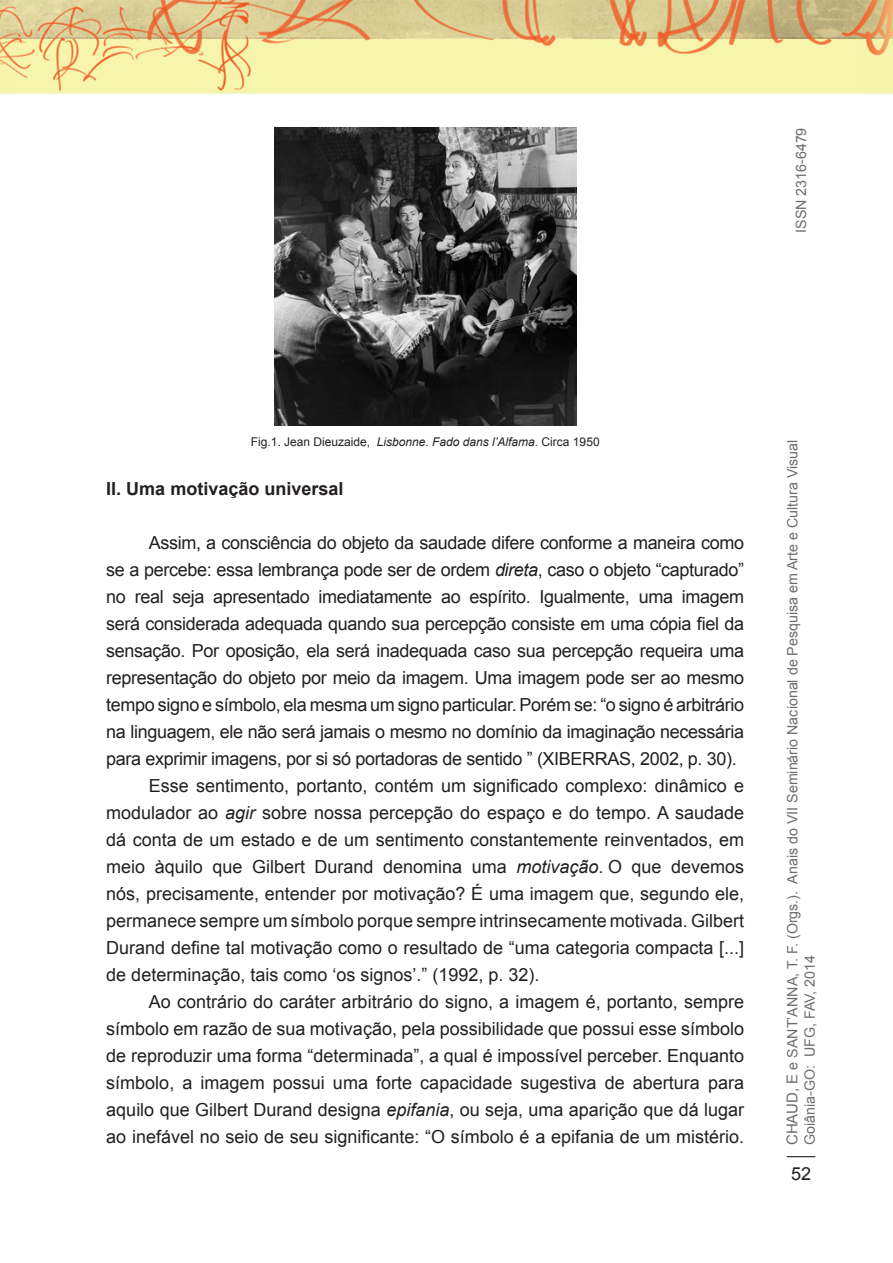
<style>
.page{position:relative;width:893px;height:1263px;background:#fff}
.page>*{position:absolute;margin:0;border:0;box-sizing:border-box;transform-origin:0 0}
.Paragrafo{font:18px/27px "Arial";color:#231f20;text-align:justify}
.Subtítulo{font:700 18px "Arial";color:#231f20}
.t1{font:14.25px/17.1px "Arial";color:#6c6d70}
.Legenda_Figura{font:12px "Arial";color:#231f20}
.s1{font-style:italic}
.s2{font-size:15px}
</style>
<div class="page">
<svg style="left:787px;top:1156px;width:28px;height:1px"></svg>
<img style="left:0;top:0;width:893px;height:94px">
<img style="left:274px;top:128px;width:302px;height:297px">
<p class="t1" style="left:793px;top:233px;width:107px;rotate:-90deg">ISSN 2316-6479</p>
<p class="Legenda_Figura" style="left:251px;top:434px;width:350px">Fig.1. Jean Dieuzaide, <span class="s1">Lisbonne</span>. <span class="s1">Fado dans l’Alfama</span>. Circa 1950</p>
<p class="Subtítulo" style="left:106px;top:476px;width:239px">II. Uma motivação universal</p>
<p class="Paragrafo" style="left:106px;top:529px;width:639px;text-indent:43px">Assim, a consciência do objeto da saudade difere conforme a maneira como se a percebe: essa lembrança pode ser de ordem <span class="s1">direta</span>, caso o objeto “capturado” no real seja apresentado imediatamente ao espírito. Igualmente, uma imagem será considerada adequada quando sua percepção consiste em uma cópia fiel da sensação. Por oposição, ela será inadequada caso sua percepção requeira uma representação do objeto por meio da imagem. Uma imagem pode ser ao mesmo tempo signo e símbolo, ela mesma um signo particular. Porém se: “o signo é arbitrário na linguagem, ele não será jamais o mesmo no domínio da imaginação necessária para exprimir imagens, por si só portadoras de sentido ” (XIBERRAS, 2002, p. 30).</p>
<p class="Paragrafo" style="left:106px;top:772px;width:639px;text-indent:43px">Esse sentimento, portanto, contém um significado complexo: dinâmico e modulador ao <span class="s1">agir</span> sobre nossa percepção do espaço e do tempo. A saudade dá conta de um estado e de um sentimento constantemente reinventados, em meio àquilo que Gilbert Durand denomina uma <span class="s1">motivação</span>. O que devemos nós, precisamente, entender por motivação? É uma imagem que, segundo ele, permanece sempre um símbolo porque sempre intrinsecamente motivada. Gilbert Durand define tal motivação como o resultado de “uma categoria compacta [...] de determinação, tais como ‘os signos’.” (1992, p. 32).</p>
<p class="Paragrafo" style="left:106px;top:988px;width:639px;text-indent:43px">Ao contrário do caráter arbitrário do signo, a imagem é, portanto, sempre símbolo em razão de sua motivação, pela possibilidade que possui esse símbolo de reproduzir uma forma “determinada”, a qual é impossível perceber. Enquanto símbolo, a imagem possui uma forte capacidade sugestiva de abertura para aquilo que Gilbert Durand designa <span class="s1">epifania</span>, ou seja, uma aparição que dá lugar ao inefável no seio de seu significante: “O símbolo é a epifania de um mistério.</p>
<p class="t1" style="left:784px;top:1145px;width:707px;rotate:-90deg"><span class="s2">CHAUD, E</span> e SANT’ANNA, T. F. (Orgs.). Anais do VII Seminário Nacional de Pesquisa em Arte e Cultura Visual<br>Goiânia-GO: UFG, FAV, 2014</p>
<p class="Paragrafo" style="left:791px;top:1160px;width:22px">52</p>
</div>
